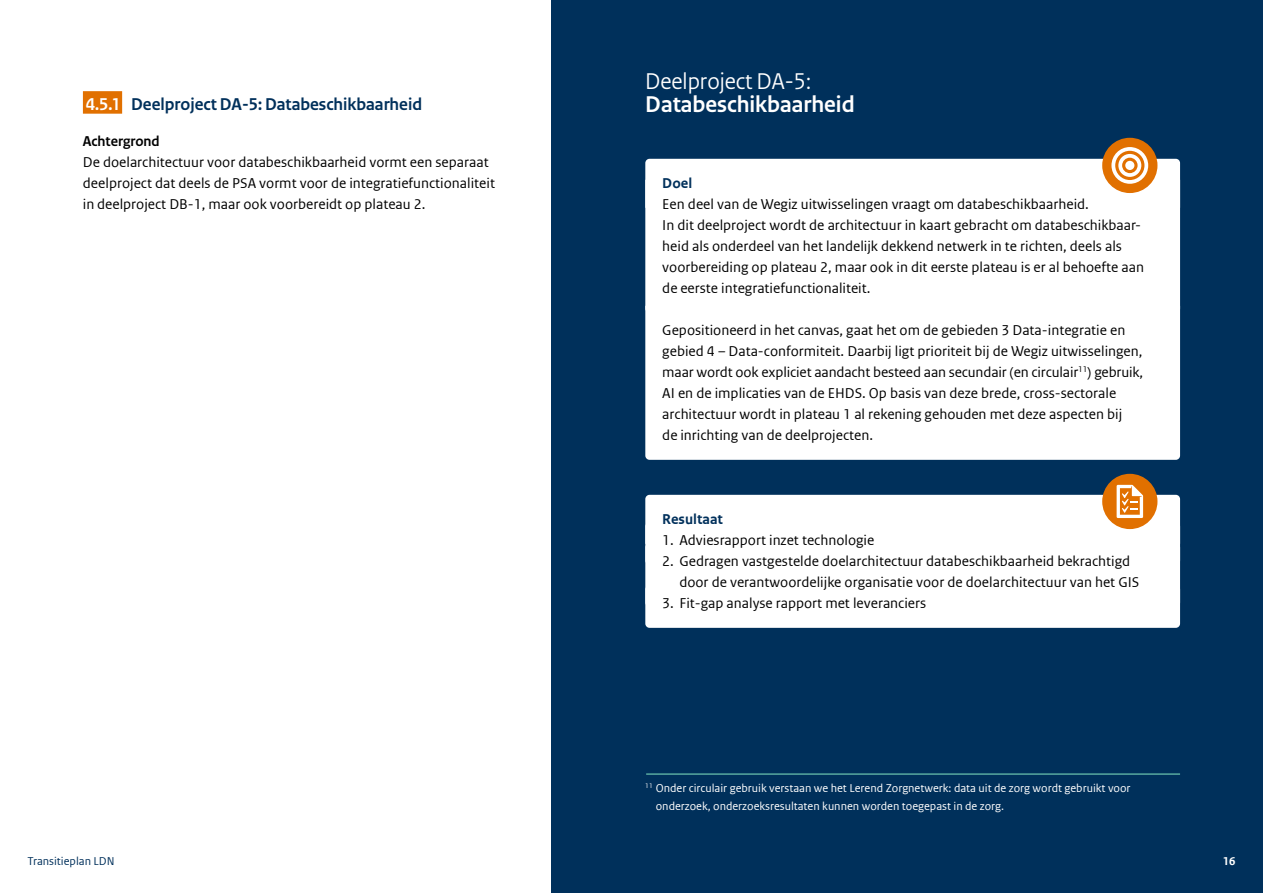
<style>
.page{position:relative;width:1263px;height:893px;background:#fff}
.page>*{position:absolute;margin:0;border:0;box-sizing:border-box;transform-origin:0 0}
.Head_4_Deelproject{font:700 24px/23.2px "Rijksoverheid Sans Heading";color:#fff}
.Head_3{font:700 18px "Rijksoverheid Sans Heading";color:#00305b}
.Box_Body_Wit{font:15px/21px "Rijksoverheid Sans Web Text Regular 2";color:#000}
.Body{font:15px/21px "Rijksoverheid Sans Web Text Regular 2";color:#000}
.Box_Head_5_Wit{font:700 15px "Rijksoverheid Sans Web Text";color:#00305b}
.Head_4{font:700 15px "Rijksoverheid Sans Heading";color:#000}
.Box_Body_Wit-2{font:12px/18px "Rijksoverheid Sans Web Text Regular 2";color:#fff}
.t1{font:12px "Rijksoverheid Sans Web Text";color:#00305b}
.t2{font:700 12px "Rijksoverheid Sans Web Text";color:#fff}
.s1{color:#fff}
.s2{font-family:"Rijksoverheid Sans Web Text"}
.s3{font-weight:400}
</style>
<div class="page">
<div style="left:552px;top:0;width:711px;height:893px;background:#00305b"></div>
<div style="left:83px;top:91px;width:39px;height:23px;background:#e17000"></div>
<div style="left:645px;top:208px;width:535px;height:98px;background:#fff"></div>
<div style="left:645px;top:306px;width:535px;height:154px;background:#fff"></div>
<div style="left:645px;top:543px;width:535px;height:64px;background:#fff;border-radius:4px"></div>
<div style="left:645px;top:585px;width:535px;height:43px;background:#fff;border-radius:4px"></div>
<hr style="left:646px;top:773px;width:534px;height:2px;background:#76d2b6">
<div style="left:1102px;top:138px;width:55px;height:55px;background:#e17000;border-radius:50%"></div>
<svg style="left:645px;top:147px;width:535px;height:61px"></svg>
<div style="left:1125px;top:161px;width:9px;height:9px;background:#fff;border-radius:50%"></div>
<div style="left:1102px;top:474px;width:55px;height:55px;background:#e17000;border-radius:50%"></div>
<svg style="left:645px;top:485px;width:535px;height:59px"></svg>
<h3 class="Head_3" style="left:86px;top:94px;width:338px"><span class="s1">4.5.1</span> Deelproject DA-5: Databeschikbaarheid</h3>
<h4 class="Head_4" style="left:83px;top:133px;width:78px">Achtergrond</h4>
<p class="Body" style="left:83px;top:151px;width:414px"><span class="s2">De doelarchitectuur voor databeschikbaarheid vormt een separaat </span>deelproject dat deels de PSA vormt voor de integratiefunctionaliteit in deelproject DB-1, maar ook voorbereidt op plateau 2.</p>
<h4 class="Head_4_Deelproject" style="left:645px;top:70px;width:211px"><span class="s3">Deelproject DA-5:<br></span>Databeschikbaarheid</h4>
<h5 class="Box_Head_5_Wit" style="left:662px;top:175px;width:31px">Doel</h5>
<p class="Box_Body_Wit" style="left:662px;top:193px;width:483px"><span class="s2">Een deel van de Wegiz uitwisselingen vraagt om databeschikbaarheid.<br></span>In dit deelproject wordt de architectuur in kaart gebracht om databeschikbaar&shy;<span class="s2">heid als onderdeel van het landelijk dekkend netwerk in te richten, deels als </span>voorbereiding op plateau 2, maar ook in dit eerste plateau is er al behoefte aan de eerste integratiefunctionaliteit.</p>
<p class="Box_Body_Wit" style="left:662px;top:319px;width:482px">Gepositioneerd in het canvas, gaat het om de gebieden 3 Data-integratie en gebied 4 – Data-conformiteit. Daarbij ligt prioriteit bij de Wegiz uitwisselingen, <span class="s2">maar wordt ook expliciet aandacht besteed aan secundair (en circulair</span><sup>11</sup><span class="s2">) gebruik, </span>AI en de implicaties van de EHDS. Op basis van deze brede, cross-sectorale <span class="s2">architectuur wordt in plateau 1 al rekening gehouden met deze aspecten bij<br></span>de inrichting van de deelprojecten.</p>
<h5 class="Box_Head_5_Wit" style="left:662px;top:511px;width:62px">Resultaat</h5>
<p class="Box_Body_Wit" style="left:662px;top:529px;width:214px"><span class="s2">1.</span> Adviesrapport inzet technologie</p>
<p class="Box_Body_Wit" style="left:679px;top:550px;width:462px;text-indent:-17px">2. <span class="s2">Gedragen vastgestelde doelarchitectuur databeschikbaarheid bekrachtigd </span>door de verantwoordelijke organisatie voor de doelarchitectuur van het GIS</p>
<p class="Box_Body_Wit" style="left:662px;top:592px;width:265px">3. Fit-gap analyse rapport met leveranciers</p>
<p class="Box_Body_Wit-2" style="left:656px;top:779px;width:476px;text-indent:-10px"><sup>11</sup> Onder circulair gebruik verstaan we het Lerend Zorgnetwerk: data uit de zorg wordt gebruikt voor <span class="s2">onderzoek, onderzoeksresultaten kunnen worden toegepast in de zorg.</span></p>
<p class="t1" style="left:28px;top:854px;width:88px">Transitieplan LDN</p>
<p class="t2" style="left:1223px;top:855px;width:14px">16</p>
</div>
